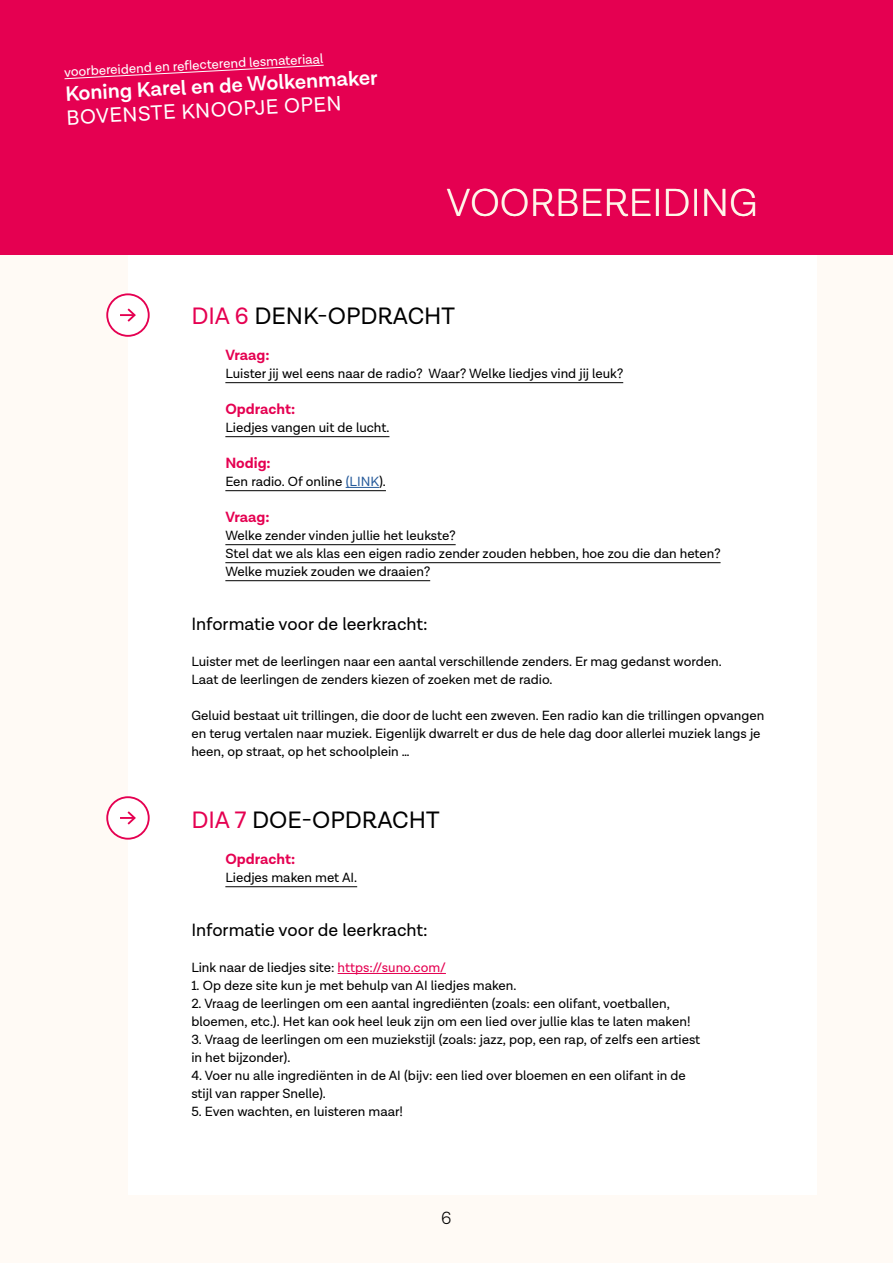
<style>
.page{position:relative;width:893px;height:1263px;background:#fff}
.page>*{position:absolute;margin:0;border:0;box-sizing:border-box;transform-origin:0 0}
.t1{font:300 39.75px "Lota Grotesque";color:#fff5e9}
.t2{font:24px "Lota Grotesque";color:#000}
.t3{font:600 21px "Lota Grotesque";color:#fff}
.t4{font:21px "Lota Grotesque";color:#fff}
.t5{font:18px "Lota Grotesque";color:#000}
.t6{font:300 18px "Lota Grotesque";color:#000}
.t7{font:700 15px "Lota Grotesque";color:#e50051}
.t8{font:13.5px/18px "Lota Grotesque";color:#000}
.t9{font:13.5px "Lota Grotesque";color:#fff}
.s1{color:#e50051}
.s2{color:#275b9b}
</style>
<div class="page">
<div style="left:0;top:0;width:893px;height:255px;background:#e50051"></div>
<div style="left:0;top:255px;width:893px;height:1008px;background:#fffaf5"></div>
<div style="left:128px;top:255px;width:688px;height:940px;background:#fff"></div>
<svg style="left:64px;top:65px;width:260px;height:14px"></svg>
<hr style="left:225px;top:382px;width:398px;height:1px;background:#000">
<hr style="left:225px;top:436px;width:164px;height:1px;background:#000">
<hr style="left:225px;top:490px;width:161px;height:1px;background:#000">
<hr style="left:346px;top:487px;width:33px;height:1px;background:#275b9b">
<hr style="left:225px;top:544px;width:231px;height:1px;background:#000">
<hr style="left:225px;top:562px;width:496px;height:1px;background:#000">
<hr style="left:225px;top:580px;width:205px;height:1px;background:#000">
<hr style="left:225px;top:886px;width:132px;height:1px;background:#000">
<hr style="left:338px;top:973px;width:108px;height:1px;background:#e50051">
<div style="left:107px;top:797px;width:42px;height:42px;background:#fff;border-radius:50%"></div>
<div style="left:106px;top:796px;width:44px;height:44px;border:2px solid #e50051;border-radius:50%"></div>
<svg style="left:120px;top:811px;width:16px;height:14px"></svg>
<div style="left:107px;top:294px;width:42px;height:42px;background:#fff;border-radius:50%"></div>
<div style="left:106px;top:293px;width:44px;height:44px;border:2px solid #e50051;border-radius:50%"></div>
<svg style="left:120px;top:308px;width:16px;height:14px"></svg>
<p class="t9" style="left:64px;top:65px;width:261px;rotate:-3deg">voorbereidend en refl ecterend lesmateriaal</p>
<h3 class="t3" style="left:65px;top:82px;width:314px;rotate:-3deg">Koning Karel en de Wolkenmaker</h3>
<h3 class="t4" style="left:66px;top:106px;width:277px;rotate:-3deg">BOVENSTE KNOOPJE OPEN</h3>
<h1 class="t1" style="left:446px;top:181px;width:313px">VOORBEREIDING</h1>
<h2 class="t2" style="left:191px;top:302px;width:265px"><span class="s1">DIA 6</span> DENK-OPDRACHT</h2>
<p class="t7" style="left:225px;top:346px;width:46px">Vraag:</p>
<p class="t8" style="left:225px;top:365px;width:399px">Luister jij wel eens naar de radio? Waar? Welke liedjes vind jij leuk?</p>
<p class="t7" style="left:225px;top:400px;width:71px">Opdracht:</p>
<p class="t8" style="left:225px;top:419px;width:166px">Liedjes vangen uit de lucht.</p>
<p class="t7" style="left:225px;top:454px;width:47px">Nodig:</p>
<p class="t8" style="left:225px;top:473px;width:162px">Een radio. Of online <span class="s2">(LINK</span>).</p>
<p class="t7" style="left:225px;top:508px;width:46px">Vraag:</p>
<p class="t8" style="left:225px;top:527px;width:497px">Welke zender vinden jullie het leukste?<br>Stel dat we als klas een eigen radio zender zouden hebben, hoe zou die dan heten?<br>Welke muziek zouden we draaien?</p>
<h3 class="t5" style="left:191px;top:614px;width:238px">Informatie voor de leerkracht:</h3>
<p class="t8" style="left:191px;top:653px;width:532px">Luister met de leerlingen naar een aantal verschillende zenders. Er mag gedanst worden.<br>Laat de leerlingen de zenders kiezen of zoeken met de radio.</p>
<p class="t8" style="left:191px;top:707px;width:574px">Geluid bestaat uit trillingen, die door de lucht een zweven. Een radio kan die trillingen opvangen en terug vertalen naar muziek. Eigenlijk dwarrelt er dus de hele dag door allerlei muziek langs je heen, op straat, op het schoolplein …</p>
<h2 class="t2" style="left:191px;top:806px;width:250px"><span class="s1">DIA 7</span> DOE-OPDRACHT</h2>
<p class="t7" style="left:225px;top:850px;width:71px">Opdracht:</p>
<p class="t8" style="left:225px;top:869px;width:133px">Liedjes maken met AI.</p>
<h3 class="t5" style="left:191px;top:920px;width:238px">Informatie voor de leerkracht:</h3>
<p class="t8" style="left:191px;top:959px;width:256px">Link naar de liedjes site: <span class="s1">https://suno.com/</span></p>
<p class="t8" style="left:191px;top:977px;width:327px">1. Op deze site kun je met behulp van AI liedjes maken.</p>
<p class="t8" style="left:191px;top:995px;width:501px">2. Vraag de leerlingen om een aantal ingrediënten (zoals: een olifant, voetballen, bloemen, etc.). Het kan ook heel leuk zijn om een lied over jullie klas te laten maken!</p>
<p class="t8" style="left:191px;top:1031px;width:510px">3. Vraag de leerlingen om een muziekstijl (zoals: jazz, pop, een rap, of zelfs een artiest in het bijzonder).</p>
<p class="t8" style="left:191px;top:1067px;width:496px">4. Voer nu alle ingrediënten in de AI (bijv: een lied over bloemen en een olifant in de stijl van rapper Snelle).</p>
<p class="t8" style="left:191px;top:1103px;width:213px">5. Even wachten, en luisteren maar!</p>
<h3 class="t6" style="left:441px;top:1208px;width:12px">6</h3>
</div>
